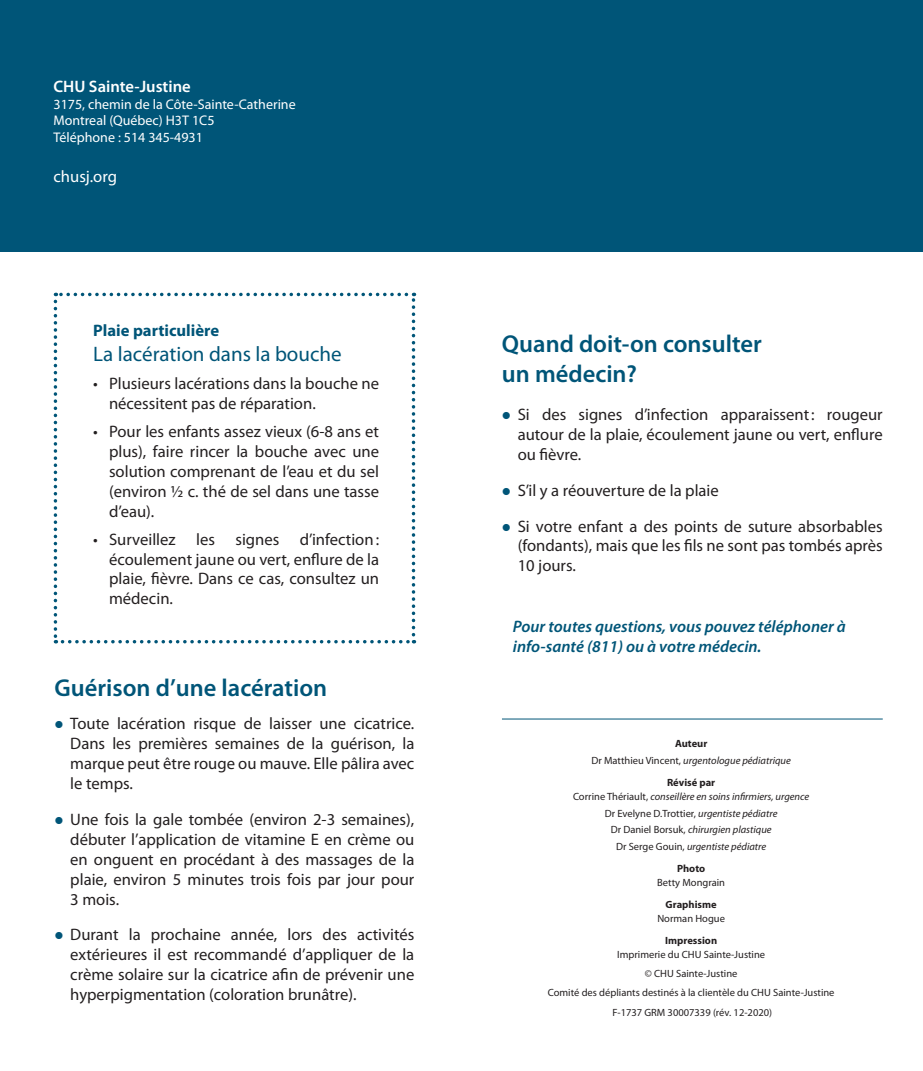
<style>
.page{position:relative;width:923px;height:1071px;background:#fff}
.page>*{position:absolute;margin:0;border:0;box-sizing:border-box;transform-origin:0 0}
.t1{font:600 24.5px/29.4px "Myriad Pro";color:#005578}
.t2{font:21px "Myriad Pro";color:#005578}
.t3{font:16.62px/19.9px "Myriad Pro";color:#231f20;text-align:justify}
.t4{font:italic 600 16.62px/19.9px "Myriad Pro";color:#005578}
.t5{font:600 16.62px "Myriad Pro";color:#fff}
.t6{font:700 16.62px "Myriad Pro";color:#005578}
.t7{font:16.62px "Myriad Pro";color:#fff}
.t8{font:14px/16.8px "Myriad Pro";color:#fff}
.t9{font:italic 10.5px/16.8px "Myriad Pro";color:#231f20;text-align:center}
.t10{font:10.5px/19.4px "Myriad Pro";color:#231f20;text-align:center}
.t11{font:700 10.5px "Myriad Pro";color:#231f20}
.s1{font-weight:700;font-style:normal}
.s2{font-style:normal}
</style>
<div class="page">
<svg style="left:54px;top:293px;width:361px;height:350px"></svg>
<div style="left:0;top:0;width:922px;height:251px;background:#005578"></div>
<hr style="left:502px;top:719px;width:380px;height:1px;background:#005578">
<p class="t5" style="left:53px;top:76px;width:139px">CHU Sainte-Justine</p>
<p class="t8" style="left:53px;top:95px;width:244px">3175, chemin de la Côte-Sainte-Catherine<br>Montreal (Québec) H3T 1C5<br>Téléphone : 514 345-4931</p>
<p class="t7" style="left:53px;top:166px;width:65px">chusj.org</p>
<p class="t6" style="left:93px;top:320px;width:127px">Plaie particulière</p>
<p class="t2" style="left:93px;top:341px;width:250px">La lacération dans la bouche</p>
<p class="t3" style="left:109px;top:373px;width:271px;text-indent:-16px">• Plusieurs lacérations dans la bouche ne nécessitent pas de réparation.</p>
<p class="t3" style="left:109px;top:421px;width:271px;text-indent:-16px">• Pour les enfants assez vieux (6-8 ans et plus), faire rincer la bouche avec une solution comprenant de l’eau et du sel (environ ½ c. thé de sel dans une tasse d’eau).</p>
<p class="t3" style="left:109px;top:529px;width:271px;text-indent:-16px">• Surveillez les signes d’infection: écoulement jaune ou vert, enflure de la plaie, fièvre. Dans ce cas, consultez un médecin.</p>
<h1 class="t1" style="left:55px;top:672px;width:274px">Guérison d’une lacération</h1>
<p class="t3" style="left:70px;top:714px;width:345px">Toute lacération risque de laisser une cicatrice.<br>Dans les premières semaines de la guérison, la marque peut être rouge ou mauve. Elle pâlira avec le temps.</p>
<p class="t3" style="left:70px;top:809px;width:345px">Une fois la gale tombée (environ 2-3 semaines), débuter l’application de vitamine E en crème ou en onguent en procédant à des massages de la plaie, environ 5 minutes trois fois par jour pour 3 mois.</p>
<p class="t3" style="left:70px;top:925px;width:345px">Durant la prochaine année, lors des activités extérieures il est recommandé d’appliquer de la crème solaire sur la cicatrice afin de prévenir une hyperpigmentation (coloration brunâtre).</p>
<h1 class="t1" style="left:502px;top:329px;width:261px">Quand doit-on consulter un médecin?</h1>
<p class="t3" style="left:517px;top:404px;width:366px">Si des signes d’infection apparaissent: rougeur autour de la plaie, écoulement jaune ou vert, enflure ou fièvre.</p>
<p class="t3" style="left:517px;top:472px;width:366px;line-height:35.7px">S’il y a réouverture de la plaie<br>Si votre enfant a des points de suture absorbables</p>
<p class="t3" style="left:517px;top:536px;width:366px">(fondants), mais que les fils ne sont pas tombés après<br>10 jours.</p>
<p class="t4" style="left:513px;top:616px;width:334px">Pour toutes questions, vous pouvez téléphoner à info-santé (811) ou à votre médecin.</p>
<p class="t9" style="left:591px;top:735px;width:201px"><span class="s1">Auteur<br></span><span class="s2">Dr Matthieu Vincent,</span> urgentologue pédiatrique</p>
<p class="t9" style="left:573px;top:775px;width:238px;line-height:14px"><span class="s1">Révisé par<br></span><span class="s2">Corrine Thériault,</span> conseillère en soins infirmiers, urgence</p>
<p class="t9" style="left:604px;top:804px;width:174px"><span class="s2">Dr Evelyne D.Trottier,</span> urgentiste pédiatre<br><span class="s2">Dr Daniel Borsuk,</span> chirurgien plastique<br><span class="s2">Dr Serge Gouin,</span> urgentiste pédiatre</p>
<p class="t11" style="left:677px;top:862px;width:30px">Photo</p>
<p class="t10" style="left:657px;top:873px;width:69px">Betty Mongrain</p>
<p class="t11" style="left:665px;top:897px;width:53px">Graphisme</p>
<p class="t10" style="left:657px;top:908px;width:69px">Norman Hogue</p>
<p class="t11" style="left:665px;top:933px;width:53px">Impression</p>
<p class="t10" style="left:547px;top:944px;width:288px">Imprimerie du CHU Sainte-Justine<br>© CHU Sainte-Justine<br>Comité des dépliants destinés à la clientèle du CHU Sainte-Justine F-1737 GRM 30007339 (rév. 12-2020)</p>
</div>
